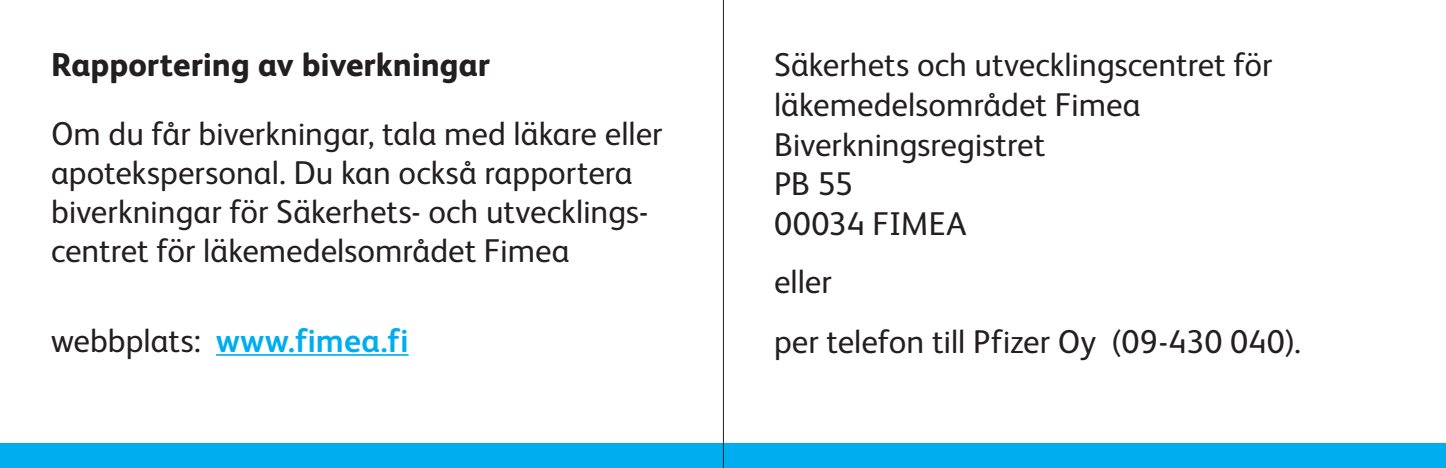
<style>
.page{position:relative;width:1446px;height:468px;background:#fff}
.page>*{position:absolute;margin:0;border:0;box-sizing:border-box;transform-origin:0 0}
.Defs{font:33px/39px "FS Albert";color:#231f20}
.Defs-2{font:800 33px "FS Albert";color:#231f20}
.Defs-3{font:700 33px "FS Albert";letter-spacing:.015em;color:#00aeef}
.s1{font-weight:400;color:#231f20}
</style>
<div class="page">
<div style="left:0;top:444px;width:1446px;height:24px;background:#00aeef"></div>
<hr style="left:723px;top:0;width:1px;height:468px;background:#231f20">
<hr style="left:216px;top:354px;width:193px;height:2px;background:#00aeef">
<p class="Defs-2" style="left:51px;top:46px;width:441px">Rapportering av biverkningar</p>
<p class="Defs" style="left:51px;top:113px;width:613px">Om du får biverkningar, tala med läkare eller apotekspersonal. Du kan också rapportera biverkningar för Säkerhets- och utvecklings&shy;centret för läkemedelsområdet Fimea</p>
<p class="Defs-3" style="left:51px;top:321px;width:359px"><span class="s1">webbplats:</span> www.fimea.fi</p>
<p class="Defs" style="left:774px;top:45px;width:500px">Säkerhets och utvecklingscentret för läkemedelsområdet Fimea</p>
<p class="Defs" style="left:774px;top:125px;width:273px">Biverkningsregistret</p>
<p class="Defs" style="left:774px;top:164px;width:80px">PB 55</p>
<p class="Defs" style="left:774px;top:204px;width:194px">00034 FIMEA</p>
<p class="Defs" style="left:774px;top:261px;width:59px">eller</p>
<p class="Defs" style="left:774px;top:322px;width:528px">per telefon till Pfizer Oy (09-430 040).</p>
</div>
